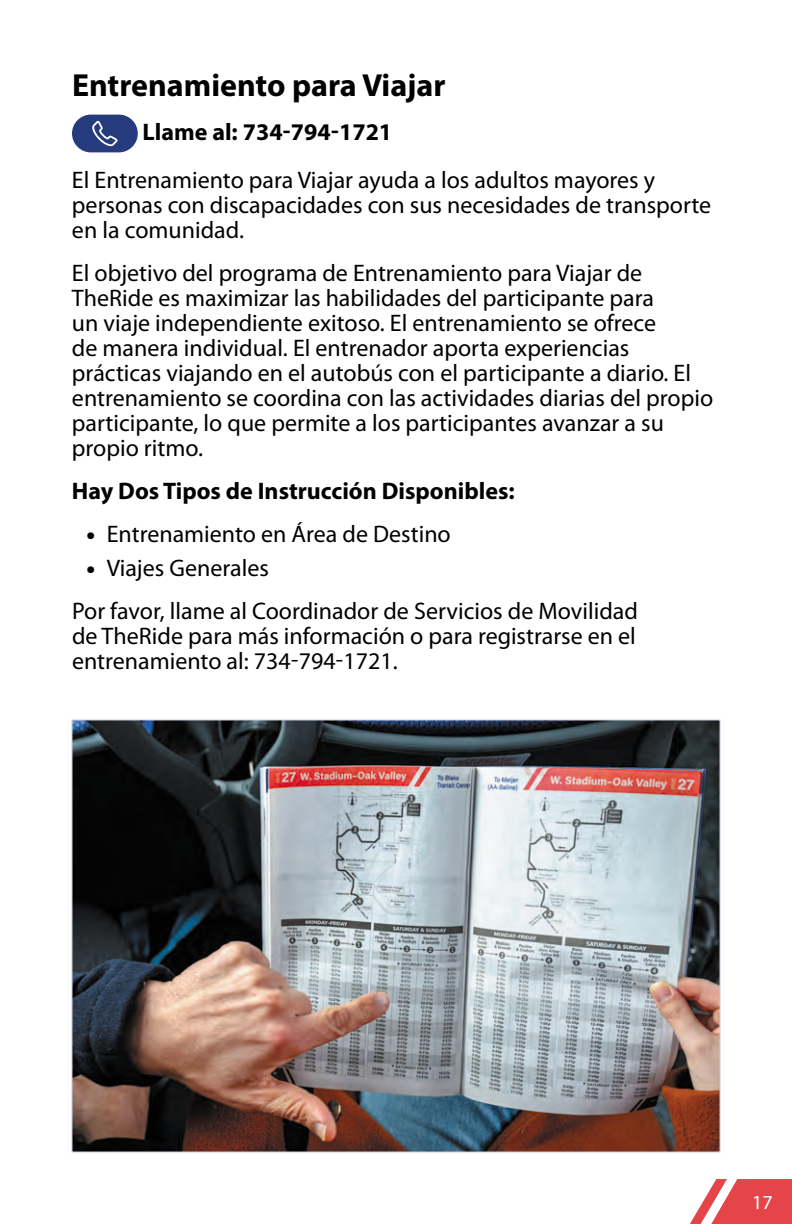
<style>
.page{position:relative;width:792px;height:1224px;background:#fff}
.page>*{position:absolute;margin:0;border:0;box-sizing:border-box;transform-origin:0 0}
.subhead_bold{font:700 32px "Myriad Pro";color:#000}
.body{font:24px/25px "Myriad Pro";color:#000}
.body-2{font:700 24px "Myriad Pro";color:#000}
.t1{font:20px "Myriad Pro";color:#fff}
.s1{font-weight:900}
</style>
<div class="page">
<svg style="left:690px;top:1179px;width:102px;height:45px"></svg>
<div style="left:72px;top:115px;width:66px;height:37px;background:#263b7e;border-radius:19px"></div>
<svg style="left:92px;top:121px;width:26px;height:25px"></svg>
<img style="left:74px;top:722px;width:644px;height:428px">
<p class="subhead_bold" style="left:72px;top:64px;width:375px">Entrenamiento para Viajar</p>
<p class="body-2" style="left:143px;top:117px;width:251px">Llame al: 734-794-1721</p>
<p class="body" style="left:72px;top:167px;width:641px">El Entrenamiento para Viajar ayuda a los adultos mayores y personas con discapacidades con sus necesidades de transporte en la comunidad.</p>
<p class="body" style="left:72px;top:261px;width:643px">El objetivo del programa de Entrenamiento para Viajar de TheRide es maximizar las habilidades del participante para<br>un viaje independiente exitoso. El entrenamiento se ofrece<br>de manera individual. El entrenador aporta experiencias prácticas viajando en el autobús con el participante a diario. El entrenamiento se coordina con las actividades diarias del propio participante, lo que permite a los participantes avanzar a su propio ritmo.</p>
<p class="body-2" style="left:72px;top:476px;width:444px">Hay Dos Tipos de Instrucción Disponibles:</p>
<p class="body" style="left:86px;top:521px;width:366px"><span class="s1">•</span> Entrenamiento en Área de Destino</p>
<p class="body" style="left:86px;top:555px;width:184px"><span class="s1">•</span> Viajes Generales</p>
<p class="body" style="left:72px;top:598px;width:567px;text-align:justify">Por favor, llame al Coordinador de Servicios de Movilidad de TheRide para más información o para registrarse en el entrenamiento al: 734-794-1721.</p>
<p class="t1" style="left:752px;top:1190px;width:22px">17</p>
</div>
